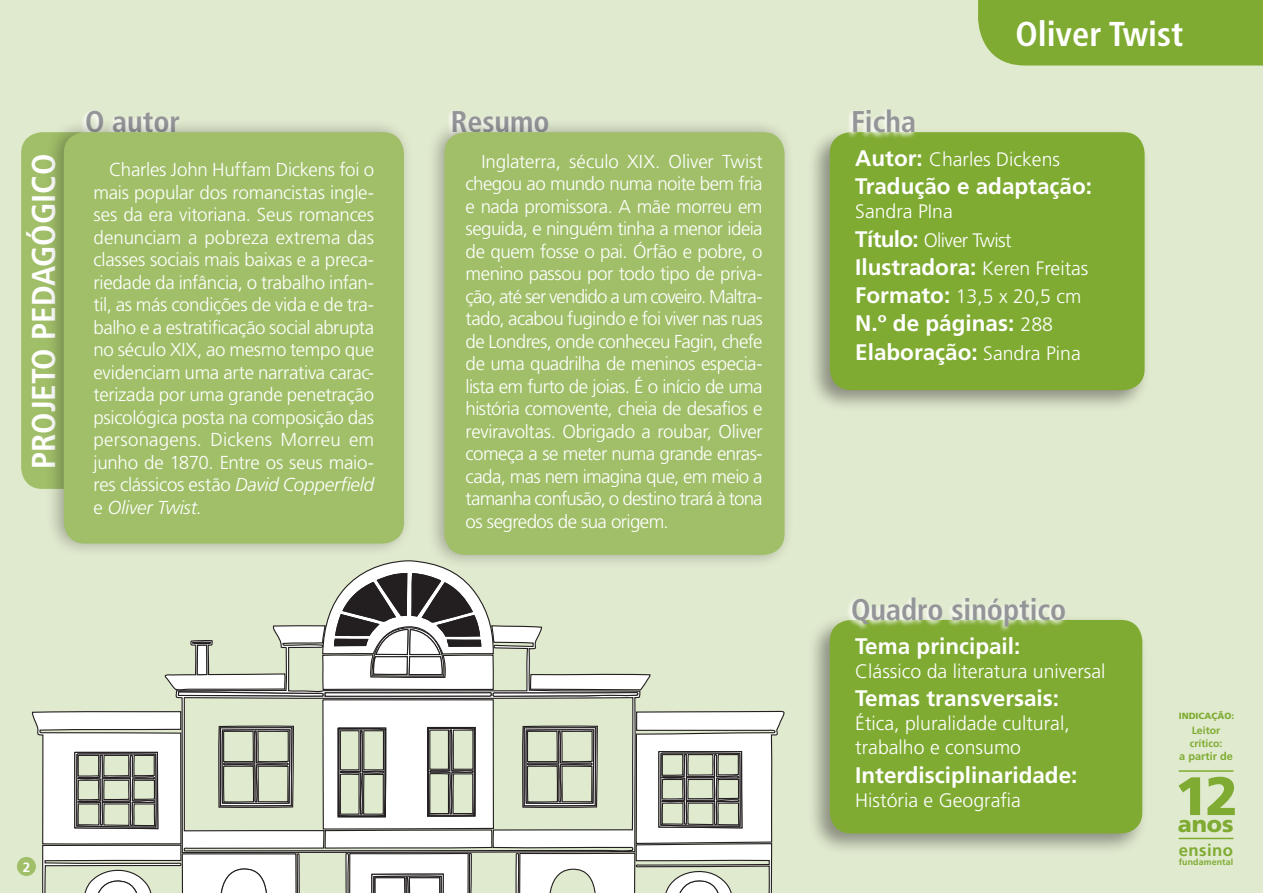
<style>
.page{position:relative;width:1263px;height:893px;background:#e0eace}
.page>*{position:absolute;margin:0;border:0;box-sizing:border-box;transform-origin:0 0}
.t1{font:900 54px "Frutiger LT Std";color:#7fab32}
.t2{font:700 condensed 34.5px "Frutiger LT Std";color:#fff}
.t3{font:700 condensed 33px "Frutiger LT Std";color:#fff}
.T_I_T_U_L_O_-_preto{font:700 condensed 30px "Frutiger LT Std";color:#939598}
.t4{font:900 22.95px "Frutiger LT Std";color:#7fab32}
.F_I_C_H_A_-_texto{font:700 22.5px "Frutiger LT Std";color:#fff}
.F_I_C_H_A_-_texto-2{font:300 19.5px/24px "Frutiger LT Std";color:#fff}
.F_I_C_H_A_-_texto-3{font:300 19.5px "Frutiger LT Std";letter-spacing:-.03em;color:#fff}
.T_E_X_T_O{font:300 18.75px/22.5px "Frutiger LT Std";letter-spacing:-.025em;color:#fff;text-align:justify}
.t5{font:700 16.65px "Frutiger LT Std";letter-spacing:.03em;color:#7fab32}
.t6{font:700 13.5px "Frutiger LT Std";color:#fff}
.t7{font:700 10.95px "Frutiger LT Std";color:#7fab32}
.t8{font:700 10.5px/12.6px "Frutiger LT Std";color:#7fab32}
.t9{font:900 9px "Frutiger LT Std";color:#7fab32}
.t10{font:700 8.85px "Frutiger LT Std";letter-spacing:.01em;color:#7fab32}
.s1{font-style:italic}
.s2{font-weight:700;font-size:22.5px}
.s3{font-weight:300;font-size:19.5px}
</style>
<div class="page">
<div style="left:17px;top:857px;width:19px;height:19px;background:#a0bf68;border-radius:50%"></div>
<div style="left:978px;top:0;width:285px;height:66px;background:#7fab32"></div>
<div style="left:21px;top:132px;width:78px;height:357px;background:#a0bf68;border-radius:21px"></div>
<svg style="left:31px;top:560px;width:754px;height:333px"></svg>
<svg style="left:449px;top:111px;width:92px;height:7px"></svg>
<svg style="left:83px;top:111px;width:78px;height:7px"></svg>
<div style="left:807px;top:126px;width:343px;height:287px;background:#231f20;opacity:.44"></div>
<div style="left:830px;top:132px;width:314px;height:258px;background:#7fab32;border-radius:21px"></div>
<svg style="left:847px;top:111px;width:70px;height:27px"></svg>
<div style="left:807px;top:614px;width:341px;height:242px;background:#231f20;opacity:.44"></div>
<div style="left:830px;top:620px;width:312px;height:213px;background:#7fab32;border-radius:21px"></div>
<svg style="left:846px;top:599px;width:221px;height:33px"></svg>
<div style="left:426px;top:118px;width:369px;height:451px;background:#231f20;opacity:.33"></div>
<div style="left:444px;top:132px;width:340px;height:423px;background:#a0bf68;border-radius:21px"></div>
<div style="left:45px;top:118px;width:369px;height:440px;background:#231f20;opacity:.33"></div>
<div style="left:64px;top:132px;width:340px;height:412px;background:#a0bf68;border-radius:21px"></div>
<hr style="left:1179px;top:770px;width:54px;height:2px;background:#7fab32">
<hr style="left:1179px;top:838px;width:54px;height:1px;background:#7fab32">
<h3 class="t3" style="left:24px;top:469px;width:316px;rotate:-90deg">PROJETO PEDAGÓGICO</h3>
<p class="T_I_T_U_L_O_-_preto" style="left:85px;top:104px;width:97px">O autor</p>
<p class="T_I_T_U_L_O_-_preto" style="left:451px;top:104px;width:100px">Resumo</p>
<p class="T_E_X_T_O" style="left:94px;top:159px;width:282px;text-indent:16px">Charles John Huffam Dickens foi o mais popular dos romancistas ingle‑ ses da era vitoriana. Seus romances denunciam a pobreza extrema das classes sociais mais baixas e a preca‑ riedade da infância, o trabalho infan‑ til, as más condições de vida e de tra‑ balho e a estratificação social abrupta no século XIX, ao mesmo tempo que evidenciam uma arte narrativa carac‑ terizada por uma grande penetração psicológica posta na composição das personagens. Dickens Morreu em junho de 1870. Entre os seus maio‑ res clássicos estão <span class="s1">David Copperfield </span>e <span class="s1">Oliver Twist.</span></p>
<p class="T_E_X_T_O" style="left:466px;top:150px;width:299px;text-indent:16px">Inglaterra, século XIX. Oliver Twist chegou ao mundo numa noite bem fria e nada promissora. A mãe morreu em seguida, e ninguém tinha a menor ideia de quem fosse o pai. Órfão e pobre, o menino passou por todo tipo de priva‑ ção, até ser vendido a um coveiro. Maltra‑ tado, acabou fugindo e foi viver nas ruas de Londres, onde conheceu Fagin, chefe de uma quadrilha de meninos especia‑ lista em furto de joias. É o início de uma história comovente, cheia de desafios e reviravoltas. Obrigado a roubar, Oliver começa a se meter numa grande enras‑ cada, mas nem imagina que, em meio a tamanha confusão, o destino trará à tona os segredos de sua origem.</p>
<p class="t6" style="left:23px;top:859px;width:9px">2</p>
<p class="T_I_T_U_L_O_-_preto" style="left:851px;top:104px;width:67px">Ficha</p>
<h2 class="t2" style="left:1015px;top:14px;width:170px">Oliver Twist</h2>
<p class="F_I_C_H_A_-_texto-2" style="left:855px;top:148px;width:206px"><span class="s2">Autor:</span> Charles Dickens</p>
<p class="F_I_C_H_A_-_texto" style="left:855px;top:173px;width:238px">Tradução e adaptação:</p>
<p class="F_I_C_H_A_-_texto-2" style="left:855px;top:200px;width:99px">Sandra PIna</p>
<p class="F_I_C_H_A_-_texto-3" style="left:855px;top:229px;width:158px"><span class="s2">Título:</span> Oliver Twist</p>
<p class="F_I_C_H_A_-_texto" style="left:855px;top:254px;width:235px">Ilustradora: <span class="s3">Keren Freitas</span></p>
<p class="F_I_C_H_A_-_texto-2" style="left:855px;top:285px;width:228px"><span class="s2">Formato:</span> 13,5 x 20,5 cm</p>
<p class="F_I_C_H_A_-_texto" style="left:855px;top:310px;width:199px">N.º de páginas: <span class="s3">288</span></p>
<p class="F_I_C_H_A_-_texto" style="left:855px;top:339px;width:227px">Elaboração: <span class="s3">Sandra Pina</span></p>
<p class="T_I_T_U_L_O_-_preto" style="left:851px;top:592px;width:217px">Quadro sinóptico</p>
<p class="F_I_C_H_A_-_texto" style="left:855px;top:633px;width:167px">Tema principail:</p>
<p class="F_I_C_H_A_-_texto-2" style="left:855px;top:659px;width:252px">Clássico da literatura universal</p>
<p class="F_I_C_H_A_-_texto" style="left:855px;top:685px;width:205px">Temas transversais:</p>
<p class="F_I_C_H_A_-_texto-2" style="left:855px;top:712px;width:216px">Ética, pluralidade cultural, trabalho e consumo</p>
<p class="F_I_C_H_A_-_texto" style="left:855px;top:761px;width:224px">Interdisciplinaridade:</p>
<p class="F_I_C_H_A_-_texto-2" style="left:855px;top:788px;width:167px">História e Geografia</p>
<p class="t9" style="left:1179px;top:710px;width:57px">INDICAÇÃO:</p>
<p class="t8" style="left:1190px;top:724px;width:34px">Leitor crítico:</p>
<p class="t7" style="left:1179px;top:750px;width:55px">a partir de</p>
<p class="t1" style="left:1175px;top:763px;width:65px">12</p>
<p class="t4" style="left:1178px;top:810px;width:58px">anos</p>
<p class="t5" style="left:1179px;top:840px;width:56px">ensino</p>
<p class="t10" style="left:1179px;top:856px;width:56px">fundamental</p>
</div>
